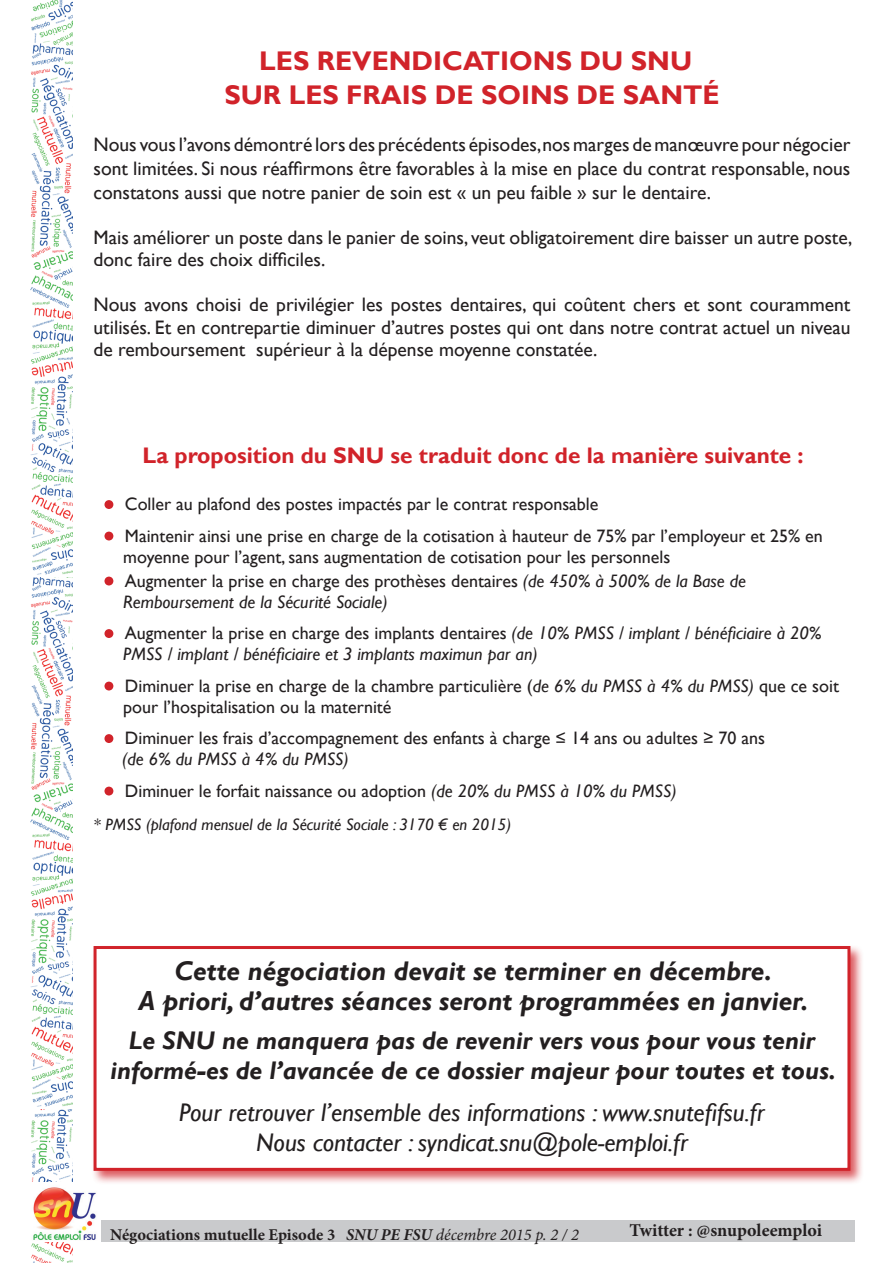
<style>
.page{position:relative;width:893px;height:1263px;background:#fff}
.page>*{position:absolute;margin:0;border:0;box-sizing:border-box;transform-origin:0 0}
.t1{font:700 51px "Gill Sans";color:#d1232a}
.t2{font:italic 700 27px/30px "Gill Sans";color:#231f20;text-align:center}
.t3{font:700 27px "Gill Sans";color:#d1232a}
.t4{font:italic 700 25.5px/30px "Gill Sans";color:#231f20;text-align:center}
.t5{font:italic 25.5px/30px "Gill Sans";color:#231f20;text-align:center}
.t6{font:700 22.5px "Gill Sans";color:#d1232a}
.t7{font:19.5px/22.5px "Gill Sans";color:#231f20;text-align:justify}
.t8{font:18px/21px "Gill Sans";color:#231f20}
.t9{font:italic 18px/21px "Gill Sans";color:#231f20}
.t10{font:700 18px "Minion Pro";letter-spacing:-.005em;color:#231f20}
.t11{font:700 16.5px "Minion Pro";color:#231f20}
.t12{font:italic 16.5px "Gill Sans";color:#231f20}
.s1{font-style:normal}
.s2{font-style:italic}
.s3{font-weight:400;font-style:italic}
</style>
<div class="page">
<img style="left:30px;top:577px;width:42px;height:686px">
<img style="left:30px;top:0;width:42px;height:575px">
<div style="left:31px;top:1220px;width:824px;height:22px;background:#c9cacc"></div>
<img style="left:30px;top:1182px;width:71px;height:60px">
<div style="left:91px;top:944px;width:774px;height:241px;background:#d1232a;opacity:.75"></div>
<div style="left:95px;top:947px;width:754px;height:222px;background:#fff"></div>
<div style="left:94px;top:946px;width:756px;height:225px;border:3px solid #d1232a"></div>
<h2 class="t3" style="left:259px;top:44px;width:148px">LES REVENDICATI</h2>
<h2 class="t3" style="left:509px;top:44px;width:184px">ONS DU SNU</h2>
<h2 class="t3" style="left:224px;top:79px;width:173px">SUR LES FRAIS</h2>
<h2 class="t3" style="left:435px;top:79px;width:103px">DE SOINS</h2>
<h2 class="t3" style="left:577px;top:79px;width:67px">DE SANT</h2>
<h2 class="t3" style="left:702px;top:79px;width:19px">É</h2>
<p class="t7" style="left:94px;top:132px;width:758px;line-height:24px">Nous vous l’avons démontré lors des précédents épisodes,nos marges de manœuvre pour négocier sont limitées. Si nous réaffirmons être favorables à la mise en place du contrat responsable, nous constatons aussi que notre panier de soin est « un peu faible » sur le dentaire.</p>
<p class="t7" style="left:94px;top:226px;width:760px">Mais améliorer un poste dans le panier de soins, veut obligatoirement dire baisser un autre poste, donc faire des choix difficiles.</p>
<p class="t7" style="left:94px;top:294px;width:758px">Nous avons choisi de privilégier les postes dentaires, qui coûtent chers et sont couramment utilisés. Et en contrepartie diminuer d’autres postes qui ont dans notre contrat actuel un niveau de remboursement supérieur à la dépense moyenne constatée.</p>
<p class="t6" style="left:143px;top:442px;width:663px">LA PROPOSITION DU SNU SE TRADUIT DONC DE LA MANIÈRE SUIVANTE :</p>
<h1 class="t1" style="left:102px;top:461px;width:15px">.</h1>
<p class="t8" style="left:125px;top:494px;width:475px">Coller au plafond des postes impactés par le contrat responsable</p>
<h1 class="t1" style="left:102px;top:492px;width:15px">.</h1>
<p class="t8" style="left:123px;top:525px;width:701px">Maintenir ainsi une prise en charge de la cotisation à hauteur de 75% par l’employeur et 25% en moyenne pour l’agent, sans augmentation de cotisation pour les personnels</p>
<h1 class="t1" style="left:102px;top:537px;width:15px">.</h1>
<p class="t9" style="left:123px;top:570px;width:624px"><span class="s1">Augmenter la prise en charge des prothèses dentaires</span> (de 450% à 500% de la Base de<br>Remboursement de la Sécurité Sociale)</p>
<h1 class="t1" style="left:102px;top:590px;width:15px">.</h1>
<p class="t9" style="left:123px;top:623px;width:700px"><span class="s1">Augmenter la prise en charge des implants dentaires</span> (de 10% PMSS / implant / bénéficiaire à 20%<br>PMSS / implant / bénéficiaire et 3 implants maximun par an)</p>
<h1 class="t1" style="left:102px;top:642px;width:15px">.</h1>
<p class="t8" style="left:123px;top:675px;width:717px">Diminuer la prise en charge de la chambre particulière (<span class="s2">de 6% du PMSS à 4% du PMSS)</span> que ce soit pour l’hospitalisation ou la maternité</p>
<h1 class="t1" style="left:102px;top:695px;width:15px">.</h1>
<p class="t8" style="left:125px;top:728px;width:642px">Diminuer les frais d’accompagnement des enfants à charge ≤ 14 ans ou adultes ≥ 70 ans</p>
<p class="t9" style="left:122px;top:749px;width:228px">(de 6% du PMSS à 4% du PMSS)</p>
<h1 class="t1" style="left:102px;top:747px;width:15px">.</h1>
<p class="t8" style="left:125px;top:780px;width:553px">Diminuer le forfait naissance ou adoption <span class="s2">(de 20% du PMSS à 10% du PMSS)</span></p>
<p class="t12" style="left:94px;top:814px;width:419px">* PMSS (plafond mensuel de la Sécurité Sociale : 3170 € en 2015)</p>
<h2 class="t2" style="left:138px;top:957px;width:672px">Cette négociation devait se terminer en décembre.<br>A priori, d’autres séances seront programmées en janvier.</h2>
<h3 class="t4" style="left:110px;top:1026px;width:727px">Le SNU ne manquera pas de revenir vers vous pour vous tenir informé-es de l’avancée de ce dossier majeur pour toutes et tous.</h3>
<h3 class="t5" style="left:179px;top:1098px;width:587px">Pour retrouver l’ensemble des informations : www.snutefifsu.fr<br>Nous contacter : syndicat.snu@pole-emploi.fr</h3>
<p class="t11" style="left:110px;top:1223px;width:470px">Négociations mutuelle Episode 3 <span class="s2">SNU PE FSU</span> <span class="s3">décembre 2015 p. 2 / 2</span></p>
<p class="t10" style="left:629px;top:1218px;width:194px">Twitter : @snupoleemploi</p>
<p class="t10" style="left:638px;top:1218px;width:194px">Twitter : @snupol emploi</p>
</div>
